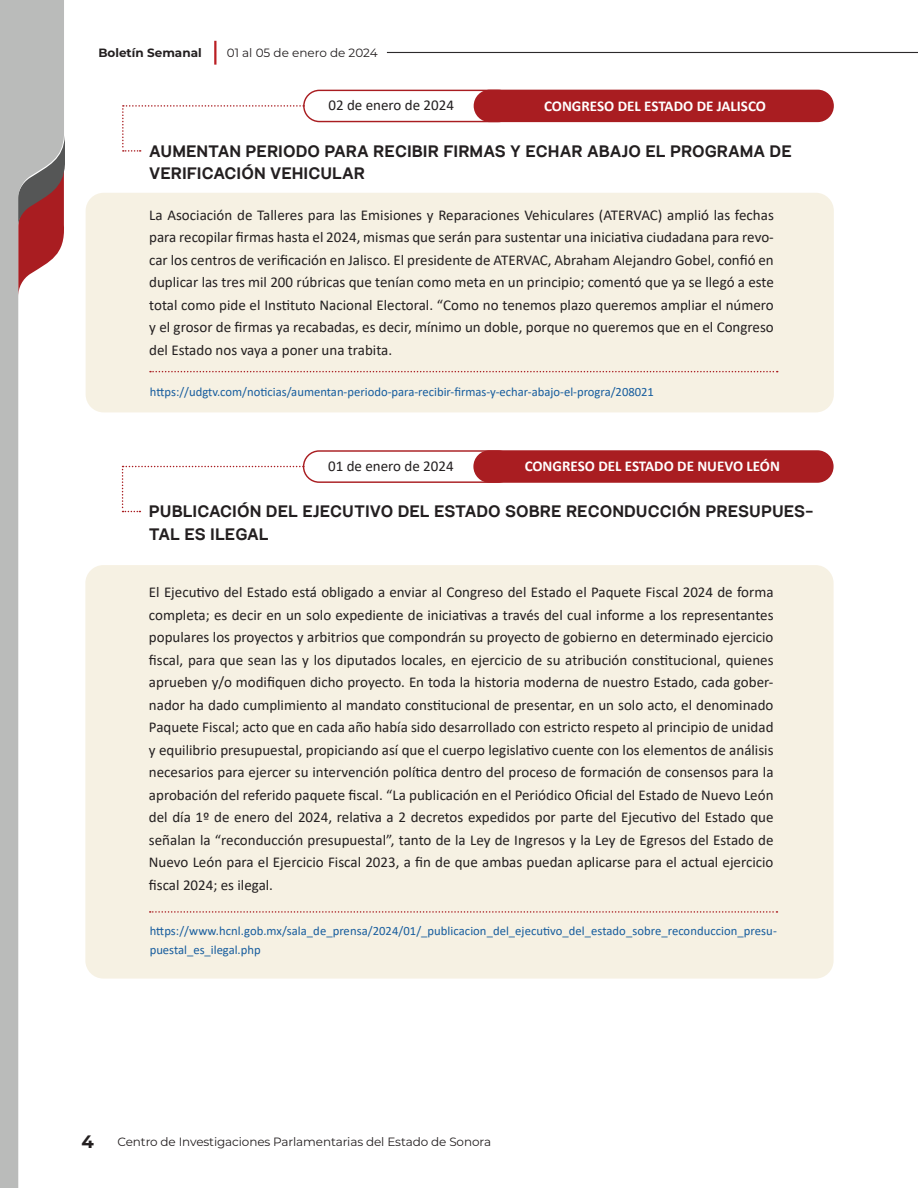
<style>
.page{position:relative;width:918px;height:1188px;background:#fff}
.page>*{position:absolute;margin:0;border:0;box-sizing:border-box;transform-origin:0 0}
.t1{font:700 18px "Montserrat";color:#231f20}
.t2{font:700 16.5px/22.5px "Nurom";color:#231f20}
.t3{font:15px/22.5px "Calibri";color:#231f20;text-align:justify}
.t4{font:700 15px "Calibri";color:#fff}
.t5{font:12.6px/18.3px "Calibri";color:#175d9e}
.t6{font:12px "Montserrat";letter-spacing:-.01em;color:#231f20}
.t7{font:700 12px "Montserrat";color:#231f20}
</style>
<div class="page">
<hr style="left:214px;top:41px;width:2px;height:24px;background:#ba1f24">
<svg style="left:64px;top:136px;width:1px;height:35px"></svg>
<svg style="left:0;top:0;width:64px;height:1188px"></svg>
<hr style="left:387px;top:52px;width:531px;height:1px;background:#2c2a2b">
<div style="left:86px;top:193px;width:748px;height:219px;background:#f6f1e3;border-radius:18px"></div>
<div style="left:474px;top:90px;width:360px;height:32px;background:#a91d21;border-radius:16px"></div>
<div style="left:303px;top:90px;width:211px;height:32px;border:1px solid #a91d21;border-radius:16px"></div>
<svg style="left:122px;top:105px;width:182px;height:47px"></svg>
<svg style="left:150px;top:371px;width:628px;height:1px"></svg>
<div style="left:85px;top:565px;width:749px;height:414px;background:#f6f1e3;border-radius:18px"></div>
<div style="left:473px;top:450px;width:361px;height:33px;background:#a91d21;border-radius:16px"></div>
<div style="left:303px;top:450px;width:211px;height:33px;border:1px solid #a91d21;border-radius:16px"></div>
<svg style="left:122px;top:466px;width:182px;height:46px"></svg>
<svg style="left:150px;top:911px;width:627px;height:2px"></svg>
<p class="t7" style="left:98px;top:44px;width:105px">Boletín Semanal</p>
<p class="t6" style="left:227px;top:45px;width:152px">01 al 05 de enero de 2024</p>
<p class="t3" style="left:328px;top:93px;width:127px">02 de enero de 2024</p>
<p class="t4" style="left:544px;top:95px;width:223px">CONGRESO DEL ESTADO DE JALISCO</p>
<p class="t2" style="left:149px;top:140px;width:644px">AUMENTAN PERIODO PARA RECIBIR FIRMAS Y ECHAR ABAJO EL PROGRAMA DE<br>VERIFICACIÓN VEHICULAR</p>
<p class="t3" style="left:149px;top:203px;width:626px">La Asociación de Talleres para las Emisiones y Reparaciones Vehiculares (ATERVAC) amplió las fechas para recopilar firmas hasta el 2024, mismas que serán para sustentar una iniciativa ciudadana para revo&shy;car los centros de verificación en Jalisco. El presidente de ATERVAC, Abraham Alejandro Gobel, confió en duplicar las tres mil 200 rúbricas que tenían como meta en un principio; comentó que ya se llegó a este total como pide el Instituto Nacional Electoral. “Como no tenemos plazo queremos ampliar el número y el grosor de firmas ya recabadas, es decir, mínimo un doble, porque no queremos que en el Congreso del Estado nos vaya a poner una trabita.</p>
<p class="t5" style="left:150px;top:383px;width:506px">https://udgtv.com/noticias/aumentan-periodo-para-recibir-firmas-y-echar-abajo-el-progra/208021</p>
<p class="t3" style="left:328px;top:454px;width:127px">01 de enero de 2024</p>
<p class="t4" style="left:525px;top:456px;width:257px">CONGRESO DEL ESTADO DE NUEVO LEÓN</p>
<p class="t2" style="left:149px;top:500px;width:666px">PUBLICACIÓN DEL EJECUTIVO DEL ESTADO SOBRE RECONDUCCIÓN PRESUPUES-<br>TAL ES ILEGAL</p>
<p class="t3" style="left:149px;top:581px;width:626px">El Ejecutivo del Estado está obligado a enviar al Congreso del Estado el Paquete Fiscal 2024 de forma completa; es decir en un solo expediente de iniciativas a través del cual informe a los representantes populares los proyectos y arbitrios que compondrán su proyecto de gobierno en determinado ejercicio fiscal, para que sean las y los diputados locales, en ejercicio de su atribución constitucional, quienes aprueben y/o modifiquen dicho proyecto. En toda la historia moderna de nuestro Estado, cada gober&shy;nador ha dado cumplimiento al mandato constitucional de presentar, en un solo acto, el denominado Paquete Fiscal; acto que en cada año había sido desarrollado con estricto respeto al principio de unidad y equilibrio presupuestal, propiciando así que el cuerpo legislativo cuente con los elementos de análisis necesarios para ejercer su intervención política dentro del proceso de formación de consensos para la aprobación del referido paquete fiscal. “La publicación en el Periódico Oficial del Estado de Nuevo León del día 1º de enero del 2024, relativa a 2 decretos expedidos por parte del Ejecutivo del Estado que señalan la “reconducción presupuestal”, tanto de la Ley de Ingresos y la Ley de Egresos del Estado de Nuevo León para el Ejercicio Fiscal 2023, a fin de que ambas puedan aplicarse para el actual ejercicio fiscal 2024; es ilegal.</p>
<p class="t5" style="left:150px;top:922px;width:629px">https://www.hcnl.gob.mx/sala_de_prensa/2024/01/_publicacion_del_ejecutivo_del_estado_sobre_reconduccion_presu&shy;puestal_es_ilegal.php</p>
<p class="t1" style="left:81px;top:1129px;width:14px">4</p>
<p class="t6" style="left:118px;top:1133px;width:375px">Centro de Investigaciones Parlamentarias del Estado de Sonora</p>
</div>
